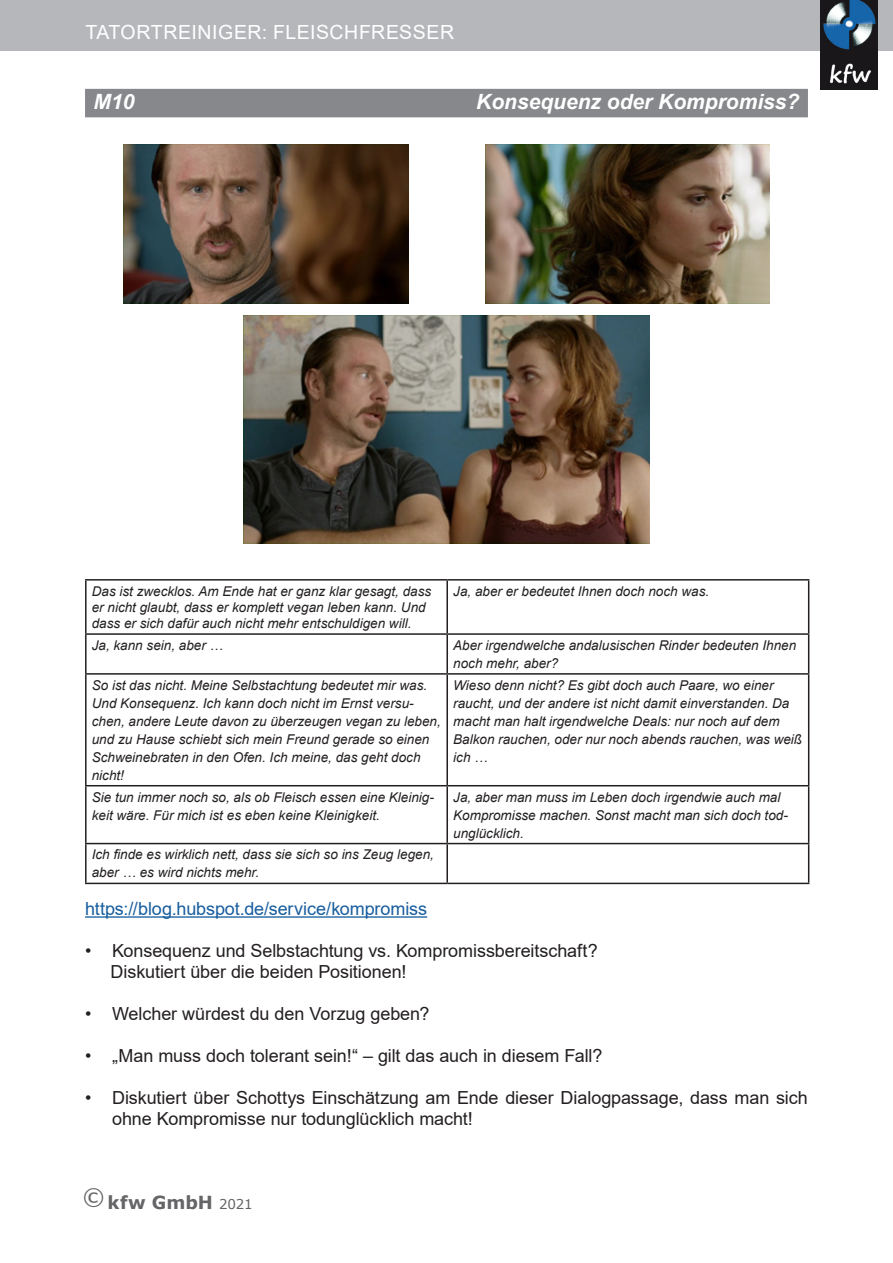
<style>
.page{position:relative;width:893px;height:1263px;background:#fff}
.page>*{position:absolute;margin:0;border:0;box-sizing:border-box;transform-origin:0 0}
.t1{font:italic 700 21px "Arial";color:#fff}
.t2{font:19.5px "Arial";letter-spacing:.025em;color:#fff}
.t3{font:18px/21px "Arial";letter-spacing:-.005em;color:#231f20}
.t4{font:18px "Arial";letter-spacing:-.005em;color:#175d9e}
.t5{font:700 18px "Verdana";color:#656568}
.t6{font:italic 13.5px/18px "Arial";color:#231f20}
.s1{font-weight:400;font-size:13.5px}
</style>
<div class="page">
<div style="left:0;top:0;width:893px;height:51px;background:#b6b7bb"></div>
<img style="left:821px;top:0;width:56px;height:89px">
<div style="left:85px;top:89px;width:723px;height:28px;background:#86888b"></div>
<hr style="left:85px;top:916px;width:342px;height:2px;background:#175d9e">
<img style="left:124px;top:145px;width:284px;height:158px">
<img style="left:485px;top:145px;width:285px;height:158px">
<img style="left:244px;top:316px;width:406px;height:227px">
<hr style="left:446px;top:581px;width:2px;height:52px;background:#231f20">
<hr style="left:85px;top:633px;width:362px;height:2px;background:#231f20">
<hr style="left:447px;top:633px;width:362px;height:2px;background:#231f20">
<hr style="left:446px;top:635px;width:2px;height:38px;background:#231f20">
<hr style="left:85px;top:673px;width:362px;height:2px;background:#231f20">
<hr style="left:447px;top:673px;width:362px;height:2px;background:#231f20">
<hr style="left:446px;top:675px;width:2px;height:110px;background:#231f20">
<hr style="left:85px;top:785px;width:362px;height:1px;background:#231f20">
<hr style="left:447px;top:785px;width:362px;height:1px;background:#231f20">
<hr style="left:446px;top:786px;width:2px;height:57px;background:#231f20">
<hr style="left:446px;top:844px;width:2px;height:39px;background:#231f20">
<hr style="left:85px;top:579px;width:362px;height:2px;background:#231f20">
<hr style="left:85px;top:581px;width:2px;height:52px;background:#231f20">
<hr style="left:447px;top:579px;width:362px;height:2px;background:#231f20">
<hr style="left:808px;top:581px;width:1px;height:52px;background:#231f20">
<hr style="left:85px;top:635px;width:2px;height:38px;background:#231f20">
<hr style="left:808px;top:635px;width:1px;height:38px;background:#231f20">
<hr style="left:85px;top:675px;width:2px;height:110px;background:#231f20">
<hr style="left:808px;top:675px;width:1px;height:110px;background:#231f20">
<hr style="left:85px;top:786px;width:2px;height:57px;background:#231f20">
<hr style="left:808px;top:786px;width:1px;height:57px;background:#231f20">
<hr style="left:85px;top:843px;width:362px;height:1px;background:#231f20">
<hr style="left:85px;top:844px;width:2px;height:39px;background:#231f20">
<hr style="left:447px;top:843px;width:362px;height:1px;background:#231f20">
<hr style="left:808px;top:844px;width:1px;height:39px;background:#231f20">
<hr style="left:85px;top:883px;width:362px;height:1px;background:#231f20">
<hr style="left:447px;top:883px;width:362px;height:1px;background:#231f20">
<h2 class="t2" style="left:85px;top:19px;width:370px">TATORTREINIGER: FLEISCHFRESSER</h2>
<h1 class="t1" style="left:94px;top:87px;width:42px">M10</h1>
<h1 class="t1" style="left:476px;top:87px;width:325px">Konsequenz oder Kompromiss?</h1>
<p class="t6" style="left:92px;top:583px;width:341px;line-height:16.2px">Das ist zwecklos. Am Ende hat er ganz klar gesagt, dass er nicht glaubt, dass er komplett vegan leben kann. Und dass er sich dafür auch nicht mehr entschuldigen will.</p>
<p class="t6" style="left:453px;top:582px;width:257px">Ja, aber er bedeutet Ihnen doch noch was.</p>
<p class="t6" style="left:92px;top:636px;width:133px">Ja, kann sein, aber …</p>
<p class="t6" style="left:453px;top:636px;width:344px">Aber irgendwelche andalusischen Rinder bedeuten Ihnen noch mehr, aber?</p>
<p class="t6" style="left:92px;top:676px;width:350px">So ist das nicht. Meine Selbstachtung bedeutet mir was.<br>Und Konsequenz. Ich kann doch nicht im Ernst versu&shy;chen, andere Leute davon zu überzeugen vegan zu leben, und zu Hause schiebt sich mein Freund gerade so einen Schweinebraten in den Ofen. Ich meine, das geht doch nicht!</p>
<p class="t6" style="left:453px;top:676px;width:350px">Wieso denn nicht? Es gibt doch auch Paare, wo einer raucht, und der andere ist nicht damit einverstanden. Da macht man halt irgendwelche Deals: nur noch auf dem Balkon rauchen, oder nur noch abends rauchen, was weiß ich …</p>
<p class="t6" style="left:92px;top:788px;width:344px">Sie tun immer noch so, als ob Fleisch essen eine Kleinig&shy;keit wäre. Für mich ist es eben keine Kleinigkeit.</p>
<p class="t6" style="left:453px;top:788px;width:336px">Ja, aber man muss im Leben doch irgendwie auch mal<br>Kompromisse machen. Sonst macht man sich doch tod&shy;unglücklich.</p>
<p class="t6" style="left:92px;top:846px;width:344px">Ich finde es wirklich nett, dass sie sich so ins Zeug legen, aber … es wird nichts mehr.</p>
<h3 class="t4" style="left:85px;top:896px;width:344px">https://blog.hubspot.de/service/kompromiss</h3>
<h3 class="t3" style="left:111px;top:940px;width:489px;text-indent:-26px">• Konsequenz und Selbstachtung vs. Kompromissbereitschaft?<br>Diskutiert über die beiden Positionen!</h3>
<h3 class="t3" style="left:85px;top:1003px;width:346px">• Welcher würdest du den Vorzug geben?</h3>
<h3 class="t3" style="left:85px;top:1045px;width:519px">• „Man muss doch tolerant sein!“ – gilt das auch in diesem Fall?</h3>
<h3 class="t3" style="left:112px;top:1087px;width:697px;text-indent:-27px">• Diskutiert über Schottys Einschätzung am Ende dieser Dialogpassage, dass man sich ohne Kompromisse nur todunglücklich macht!</h3>
<h3 class="t5" style="left:82px;top:1190px;width:172px"><sup>©</sup> kfw GmbH <span class="s1">2021</span></h3>
</div>
